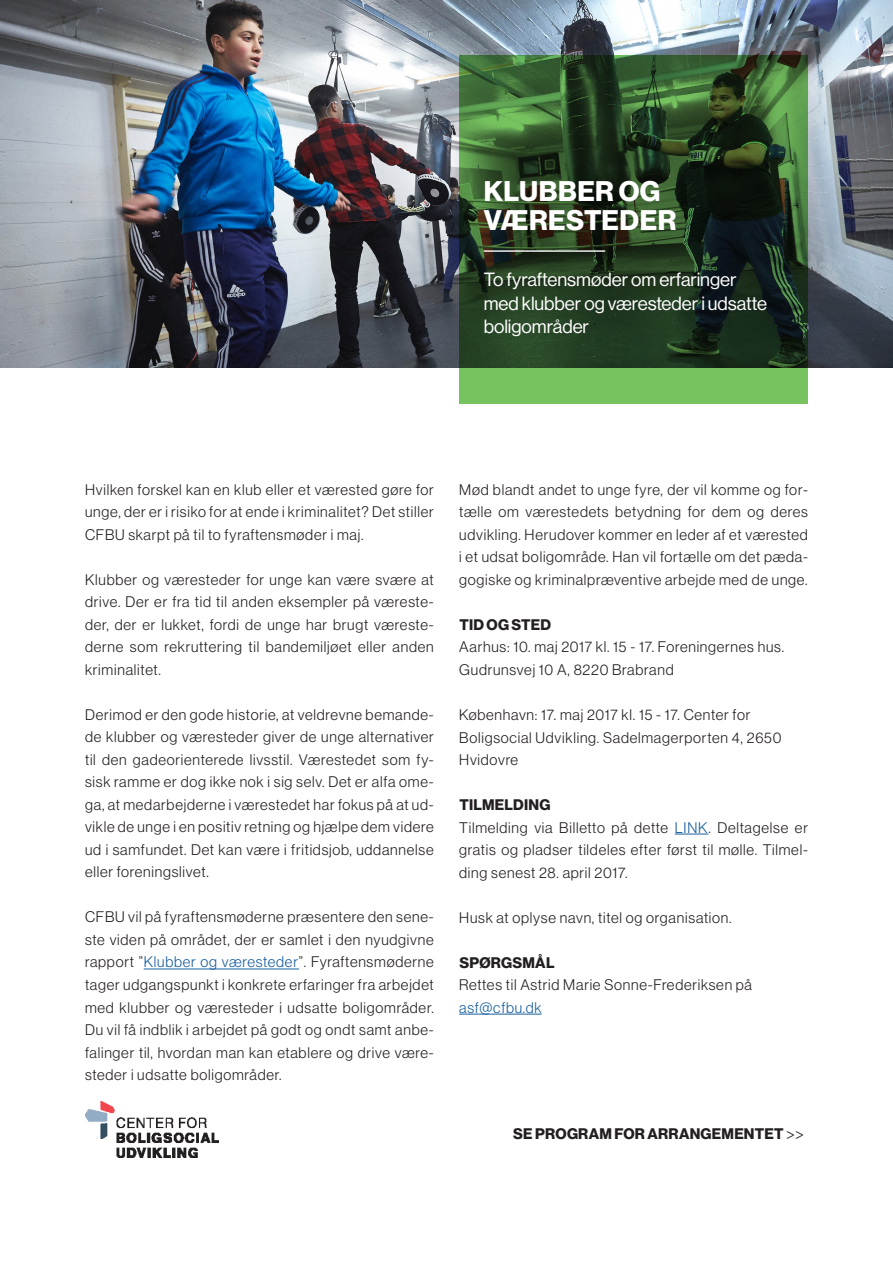
<style>
.page{position:relative;width:893px;height:1263px;background:#fff}
.page>*{position:absolute;margin:0;border:0;box-sizing:border-box;transform-origin:0 0}
.Rapporttitel{font:700 27.75px/29px "Haas Grot Disp 75";letter-spacing:.02em;color:#fff}
.Rapportundertitel{font:18.75px/23.4px "Haas Grot Disp 55 Roman";color:#fff}
.Brødtekst{font:300 15px/22.5px "Haas Grot Disp 45";letter-spacing:.05em;color:#231f20;text-align:justify}
.Overskrift_3{font:700 15px "Haas Grot Disp 75";letter-spacing:.015em;color:#231f20}
.s1{color:#175d9e}
.s2{font-family:"Myriad Pro";font-weight:400}
</style>
<div class="page">
<img style="left:85px;top:1101px;width:133px;height:56px">
<img style="left:0;top:0;width:893px;height:367px">
<svg style="left:459px;top:56px;width:349px;height:348px"></svg>
<hr style="left:484px;top:250px;width:121px;height:2px;background:#fff">
<hr style="left:144px;top:968px;width:155px;height:1px;background:#175d9e">
<hr style="left:675px;top:834px;width:33px;height:1px;background:#175d9e">
<hr style="left:459px;top:1014px;width:83px;height:1px;background:#175d9e">
<p class="Rapporttitel" style="left:484px;top:177px;width:194px">KLUBBER OG<br>VÆRESTEDER</p>
<p class="Rapportundertitel" style="left:484px;top:268px;width:285px">To fyraftensmøder om erfaringer med klubber og væresteder i udsatte boligområder</p>
<p class="Brødtekst" style="left:85px;top:478px;width:350px">Hvilken forskel kan en klub eller et værested gøre for unge, der er i risiko for at ende i kriminalitet? Det stiller CFBU skarpt på til to fyraftensmøder i maj.</p>
<p class="Brødtekst" style="left:85px;top:568px;width:350px">Klubber og væresteder for unge kan være svære at drive. Der er fra tid til anden eksempler på væreste&shy;der, der er lukket, fordi de unge har brugt væreste&shy;derne som rekruttering til bandemiljøet eller anden kriminalitet.</p>
<p class="Brødtekst" style="left:85px;top:703px;width:350px">Derimod er den gode historie, at veldrevne bemande&shy;de klubber og væresteder giver de unge alternativer til den gadeorienterede livsstil. Værestedet som fy&shy;sisk ramme er dog ikke nok i sig selv. Det er alfa ome&shy;ga, at medarbejderne i værestedet har fokus på at ud&shy;vikle de unge i en positiv retning og hjælpe dem videre ud i samfundet. Det kan være i fritidsjob, uddannelse eller foreningslivet.</p>
<p class="Brødtekst" style="left:85px;top:906px;width:350px">CFBU vil på fyraftensmøderne præsentere den sene&shy;ste viden på området, der er samlet i den nyudgivne rapport ”<span class="s1">Klubber og væresteder</span>”. Fyraftensmøderne tager udgangspunkt i konkrete erfaringer fra arbejdet med klubber og væresteder i udsatte boligområder.<br>Du vil få indblik i arbejdet på godt og ondt samt anbe&shy;falinger til, hvordan man kan etablere og drive være&shy;steder i udsatte boligområder.</p>
<p class="Brødtekst" style="left:459px;top:478px;width:350px">Mød blandt andet to unge fyre, der vil komme og for&shy;tælle om værestedets betydning for dem og deres udvikling. Herudover kommer en leder af et værested i et udsat boligområde. Han vil fortælle om det pæda&shy;gogiske og kriminalpræventive arbejde med de unge.</p>
<p class="Overskrift_3" style="left:459px;top:616px;width:93px">TID OG STED</p>
<p class="Brødtekst" style="left:459px;top:636px;width:326px">Aarhus: 10. maj 2017 kl. 15 - 17. Foreningernes hus.<br>Gudrunsvej 10 A, 8220 Brabrand</p>
<p class="Brødtekst" style="left:459px;top:703px;width:324px;text-align:left">København: 17. maj 2017 kl. 15 - 17. Center for<br>Boligsocial Udvikling. Sadelmagerporten 4, 2650<br>Hvidovre</p>
<p class="Overskrift_3" style="left:459px;top:796px;width:93px">TILMELDING</p>
<p class="Brødtekst" style="left:459px;top:816px;width:350px">Tilmelding via Billetto på dette <span class="s1">LINK</span>. Deltagelse er gratis og pladser tildeles efter først til mølle. Tilmel&shy;ding senest 28. april 2017.</p>
<p class="Brødtekst" style="left:459px;top:906px;width:274px">Husk at oplyse navn, titel og organisation.</p>
<p class="Overskrift_3" style="left:459px;top:953px;width:97px">SPØRGSMÅL</p>
<p class="Brødtekst" style="left:459px;top:973px;width:294px">Rettes til Astrid Marie Sonne-Frederiksen på <span class="s1">asf@cfbu.dk</span></p>
<p class="Overskrift_3" style="left:513px;top:1125px;width:292px">SE PROGRAM FOR ARRANGEMENTET <span class="s2">&gt;&gt;</span></p>
</div>
